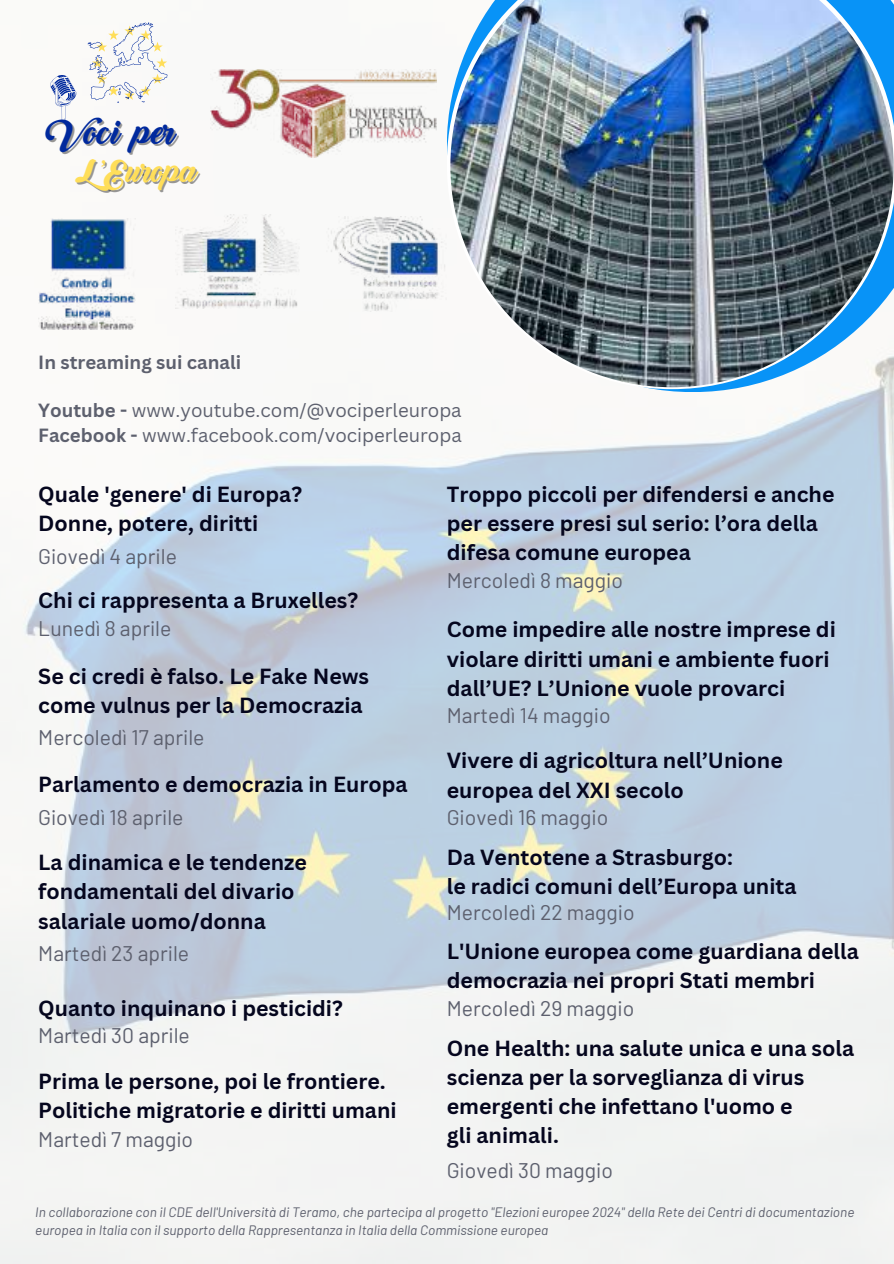
<style>
.page{position:relative;width:894px;height:1264px;background:#fff}
.page>*{position:absolute;margin:0;border:0;box-sizing:border-box;transform-origin:0 0}
.t1{font:40.2px "wasdokrak NP";color:#00299d}
.t2{font:37.65px "wasdokrak NP";color:#ffde59}
.t3{font:700 21.3px/29.2px "Canva Sans";color:#05061e}
.t4{font:21.15px "Barlow";color:#5d606e}
.t5{font:18.6px/25.8px "Canva Sans";color:#5d606e}
.t6{font:700 18.6px "Canva Sans";color:#5d606e}
.t7{font:italic 13.65px/18px "Barlow";color:#5d606e}
.s1{color:rgb(0 0 0/.4)}
.s2{font-weight:700}
</style>
<div class="page">
<img style="left:0;top:22px;width:893px;height:1241px">
<img style="left:450px;top:0;width:443px;height:387px">
<svg style="left:49px;top:75px;width:28px;height:46px"></svg>
<svg style="left:87px;top:23px;width:80px;height:79px"></svg>
<img style="left:38px;top:219px;width:97px;height:110px">
<img style="left:175px;top:215px;width:124px;height:93px">
<img style="left:302px;top:216px;width:168px;height:96px">
<img style="left:210px;top:70px;width:227px;height:87px">
<h1 class="t1" style="left:51px;top:115px;width:126px">Voci per</h1>
<h2 class="t2" style="left:77px;top:155px;width:120px">L<span class="s1">’</span>Europa</h2>
<p class="t6" style="left:38px;top:349px;width:204px">In streaming sui canali</p>
<p class="t5" style="left:38px;top:396px;width:425px"><span class="s2">Youtube -</span> www.youtube.com/@vociperleuropa<br><span class="s2">Facebook -</span> www.facebook.com/vociperleuropa</p>
<p class="t3" style="left:446px;top:478px;width:389px">Troppo piccoli per difendersi e anche per essere presi sul serio: l’ora della difesa comune europea</p>
<p class="t4" style="left:446px;top:566px;width:177px">Mercoledì 8 maggio</p>
<p class="t3" style="left:446px;top:614px;width:390px">Come impedire alle nostre imprese di violare diritti umani e ambiente fuori dall’UE? L’Unione vuole provarci</p>
<p class="t4" style="left:446px;top:702px;width:165px">Martedì 14 maggio</p>
<p class="t3" style="left:446px;top:745px;width:337px">Vivere di agricoltura nell’Unione europea del XXI secolo</p>
<p class="t4" style="left:446px;top:803px;width:163px">Giovedì 16 maggio</p>
<p class="t3" style="left:446px;top:842px;width:351px">Da Ventotene a Strasburgo:<br>le radici comuni dell’Europa unita</p>
<p class="t4" style="left:446px;top:898px;width:189px">Mercoledì 22 maggio</p>
<p class="t3" style="left:446px;top:935px;width:413px">L'Unione europea come guardiana della democrazia nei propri Stati membri</p>
<p class="t4" style="left:446px;top:995px;width:189px">Mercoledì 29 maggio</p>
<p class="t3" style="left:446px;top:1032px;width:408px">One Health: una salute unica e una sola scienza per la sorveglianza di virus emergenti che infettano l'uomo e<br>gli animali.</p>
<p class="t4" style="left:446px;top:1156px;width:167px">Giovedì 30 maggio</p>
<p class="t7" style="left:35px;top:1202px;width:820px">In collaborazione con il CDE dell'Università di Teramo, che partecipa al progetto "Elezioni europee 2024" della Rete dei Centri di documentazione europea in Italia con il supporto della Rappresentanza in Italia della Commissione europea</p>
<p class="t3" style="left:38px;top:479px;width:265px">Quale 'genere' di Europa?<br>Donne, potere, diritti</p>
<p class="t4" style="left:38px;top:543px;width:140px">Giovedì 4 aprile</p>
<p class="t3" style="left:38px;top:585px;width:321px">Chi ci rappresenta a Bruxelles?</p>
<p class="t4" style="left:38px;top:615px;width:135px">Lunedì 8 aprile</p>
<p class="t3" style="left:38px;top:661px;width:332px">Se ci credi è falso. Le Fake News come vulnus per la Democrazia</p>
<p class="t4" style="left:38px;top:724px;width:168px">Mercoledì 17 aprile</p>
<p class="t3" style="left:38px;top:769px;width:370px">Parlamento e democrazia in Europa</p>
<p class="t4" style="left:38px;top:803px;width:147px">Giovedì 18 aprile</p>
<p class="t3" style="left:38px;top:847px;width:270px">La dinamica e le tendenze fondamentali del divario salariale uomo/donna</p>
<p class="t4" style="left:38px;top:939px;width:152px">Martedì 23 aprile</p>
<p class="t3" style="left:38px;top:993px;width:306px">Quanto inquinano i pesticidi?</p>
<p class="t4" style="left:38px;top:1022px;width:153px">Martedì 30 aprile</p>
<p class="t3" style="left:38px;top:1065px;width:360px">Prima le persone, poi le frontiere.<br>Politiche migratorie e diritti umani</p>
<p class="t4" style="left:38px;top:1125px;width:156px">Martedì 7 maggio</p>
</div>
